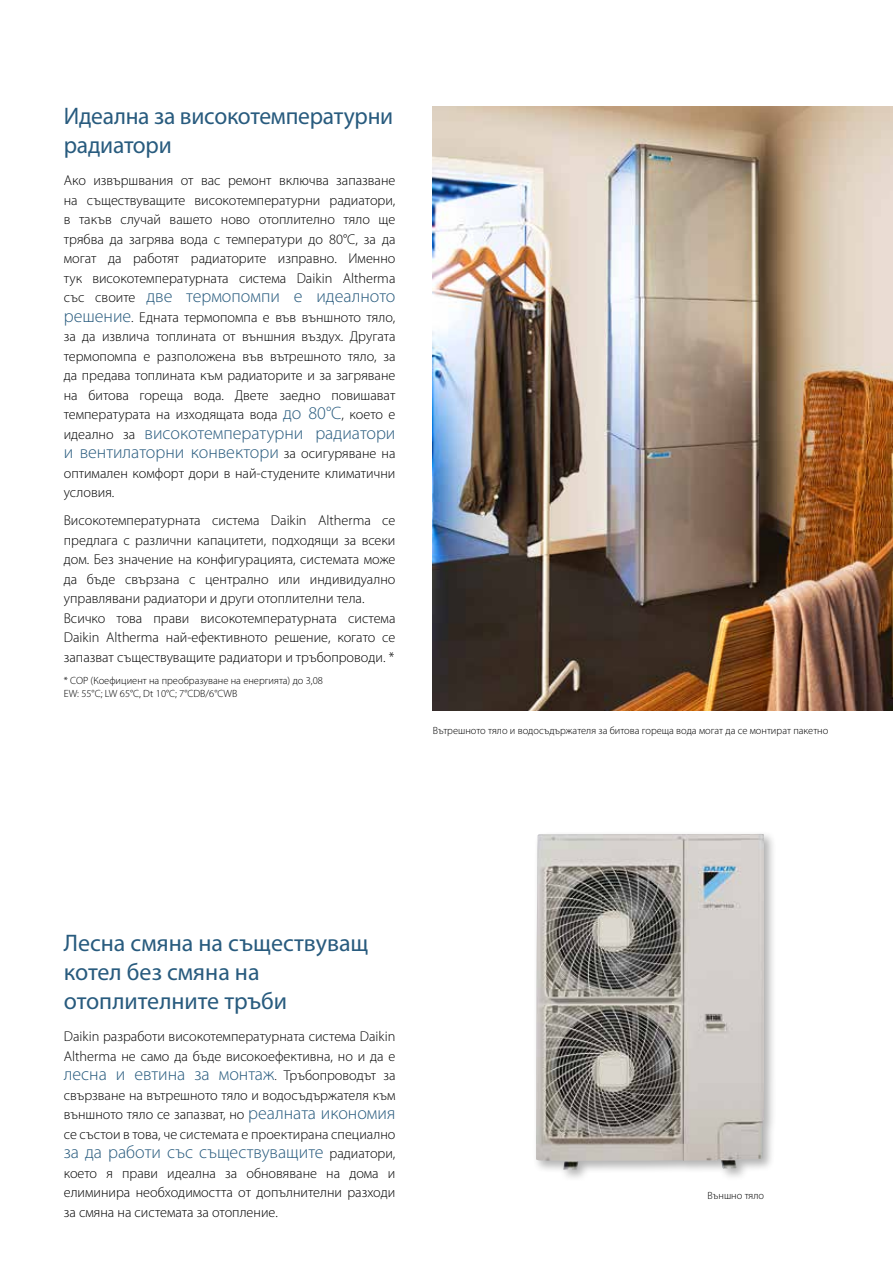
<style>
.page{position:relative;width:893px;height:1263px;background:#fff}
.page>*{position:absolute;margin:0;border:0;box-sizing:border-box;transform-origin:0 0}
.t1{font:24px/28.8px "Myriad Pro";letter-spacing:-.005em;color:#285b7e}
.t2{font:300 18px/19.5px "Myriad Pro";color:#285b7e}
.t3{font:300 14.25px/19.5px "Myriad Pro";color:#000;text-align:justify}
.t4{font:300 10.5px/12.6px "Myriad Pro";color:#000}
.s1{font-size:14.25px;color:#000}
.s2{font-size:18px;color:#285b7e}
.s3{font-size:13.5px;color:#000}
</style>
<div class="page">
<div style="left:532px;top:830px;width:244px;height:352px;background:#000;opacity:.3"></div>
<img style="left:536px;top:834px;width:228px;height:336px">
<img style="left:433px;top:106px;width:460px;height:605px">
<h1 class="t1" style="left:64px;top:101px;width:331px">Идеална за високотемпературни радиатори</h1>
<p class="t3" style="left:64px;top:171px;width:333px">Ако извършвания от вас ремонт включва запазване на съществуващите високотемпературни радиатори, в такъв случай вашето ново отоплително тяло ще трябва да загрява вода с температури до 80°C, за да могат да работят радиаторите изправно. Именно тук високотемпературната система Daikin Altherma</p>
<p class="t2" style="left:64px;top:287px;width:333px"><span class="s1">със своите</span> две термопомпи е идеалното</p>
<p class="t3" style="left:64px;top:308px;width:333px"><span class="s2">решение</span>. Едната термопомпа е във външното тяло, за да извлича топлината от външния въздух. Другата термопомпа е разположена във вътрешното тяло, за да предава топлината към радиаторите и за загряване на битова гореща вода. Двете заедно повишават температурата на изходящата вода <span class="s2">до 80°C</span>, което е</p>
<p class="t2" style="left:64px;top:423px;width:333px"><span class="s1">идеално за</span> високотемпературни радиатори и вентилаторни конвектори <span class="s1">за осигуряване на</span></p>
<p class="t3" style="left:64px;top:464px;width:333px">оптимален комфорт дори в най-студените климатични условия.</p>
<p class="t3" style="left:64px;top:511px;width:333px;text-align:left">Високотемпературната система Daikin Altherma се предлага с различни капацитети, подходящи за всеки дом. Без значение на конфигурацията, системата може да бъде свързана с централно или индивидуално управлявани радиатори и други отоплителни тела.<br>Всичко това прави високотемпературната система Daikin Altherma най-ефективното решение, когато се запазват съществуващите радиатори и тръбопроводи. *</p>
<p class="t4" style="left:64px;top:675px;width:261px">* СОР (Коефициент на преобразуване на енергията) до 3,08<br>EW: 55°C; LW 65°C, Dt 10°C; 7°CDB/6°CWB</p>
<p class="t4" style="left:433px;top:724px;width:397px">Вътрешното тяло и водосъдържателя за битова гореща вода могат да се монтират пакетно</p>
<h1 class="t1" style="left:64px;top:928px;width:306px">Лесна смяна на съществуващ котел без смяна на отоплителните тръби</h1>
<p class="t3" style="left:64px;top:1027px;width:333px">Daikin разработи високотемпературната система Daikin<br>Altherma не само да бъде високоефективна, но и да е</p>
<p class="t2" style="left:64px;top:1065px;width:333px">лесна и евтина за монтаж<span class="s3">.</span> <span class="s1">Тръбопроводът за</span></p>
<p class="t3" style="left:64px;top:1085px;width:333px">свързване на вътрешното тяло и водосъдържателя към външното тяло се запазват, но <span class="s2">реалната икономия </span>се състои в това, че системата е проектирана специално</p>
<p class="t2" style="left:64px;top:1143px;width:333px">за да работи със съществуващите <span class="s1">радиатори,</span></p>
<p class="t3" style="left:64px;top:1163px;width:333px">което я прави идеална за обновяване на дома и елиминира необходимостта от допълнителни разходи за смяна на системата за отопление.</p>
<p class="t4" style="left:708px;top:1189px;width:58px">Външно тяло</p>
</div>
